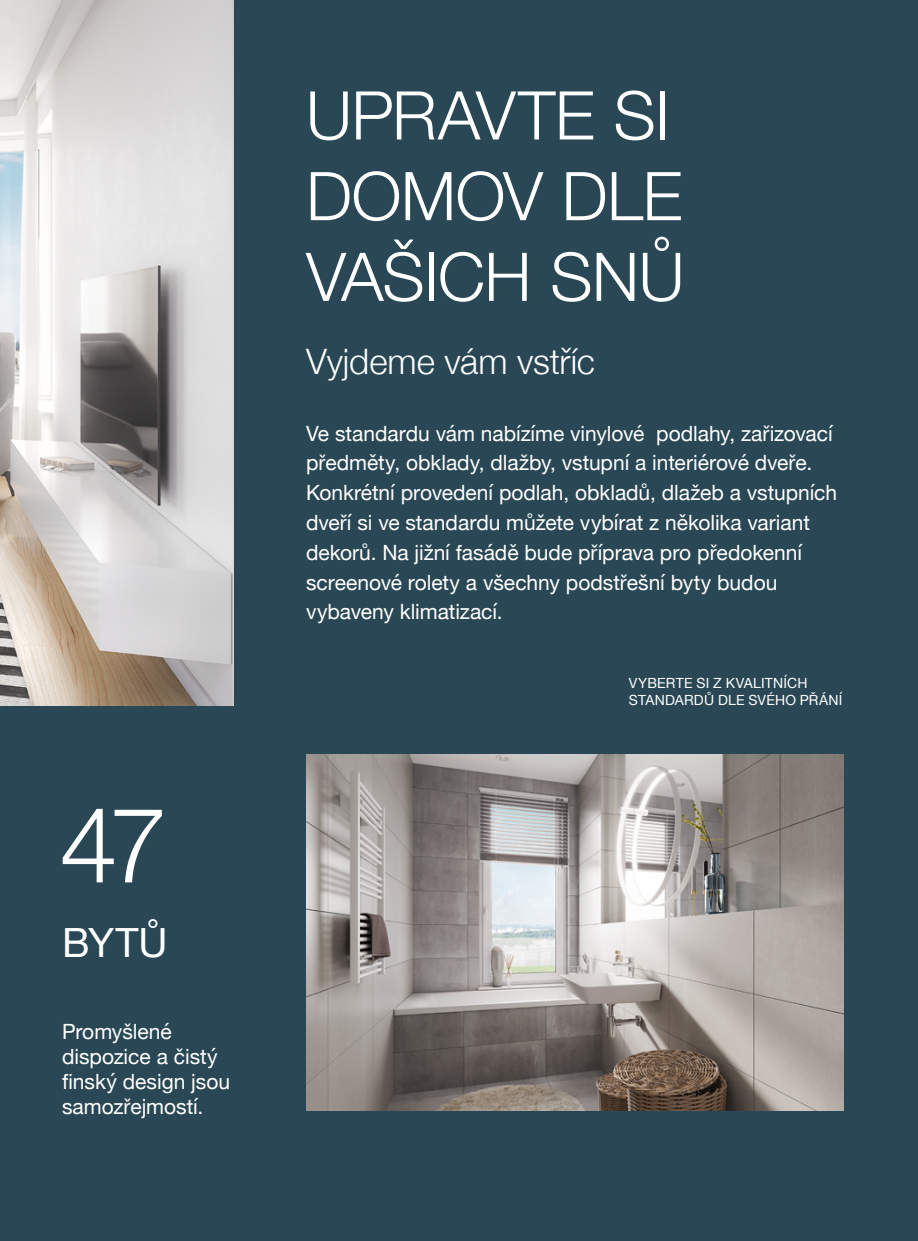
<style>
.page{position:relative;width:918px;height:1241px;background:#fff}
.page>*{position:absolute;margin:0;border:0;box-sizing:border-box;transform-origin:0 0}
.t1{font:300 105px "Helvetica Neue";color:#fff}
.t2{font:300 67.2px/80.7px "Helvetica Neue";letter-spacing:-.01em;color:#fff}
.t3{font:40.25px "Helvetica Neue";color:#fff}
.t4{font:300 35px "Helvetica Neue";color:#fff}
.t5{font:21px/29.8px "Helvetica Neue";color:#fff}
.t6{font:14px/16.8px "Helvetica Neue";letter-spacing:.015em;color:#fff}
</style>
<div class="page">
<div style="left:0;top:0;width:918px;height:1240px;background:#294754"></div>
<img style="left:0;top:0;width:233px;height:705px">
<img style="left:306px;top:754px;width:537px;height:356px">
<h1 class="t1" style="left:60px;top:760px;width:110px">47</h1>
<h3 class="t3" style="left:62px;top:913px;width:107px">BYTŮ</h3>
<p class="t5" style="left:62px;top:1019px;width:170px;line-height:25.2px">Promyšlené dispozice a čistý finský design jsou samozřejmostí.</p>
<h2 class="t2" style="left:306px;top:70px;width:380px">UPRAVTE SI<br>DOMOV DLE<br>VAŠICH SNŮ</h2>
<h3 class="t4" style="left:306px;top:333px;width:291px">Vyjdeme vám vstříc</h3>
<p class="t5" style="left:306px;top:419px;width:533px">Ve standardu vám nabízíme vinylové podlahy, zařizovací předměty, obklady, dlažby, vstupní a interiérové dveře.<br>Konkrétní provedení podlah, obkladů, dlažeb a vstupních dveří si ve standardu můžete vybírat z několika variant dekorů. Na jižní fasádě bude příprava pro předokenní screenové rolety a všechny podstřešní byty budou vybaveny klimatizací.</p>
<p class="t6" style="left:629px;top:675px;width:215px">VYBERTE SI Z KVALITNÍCH<br>STANDARDŮ DLE SVÉHO PŘÁNÍ</p>
</div>
